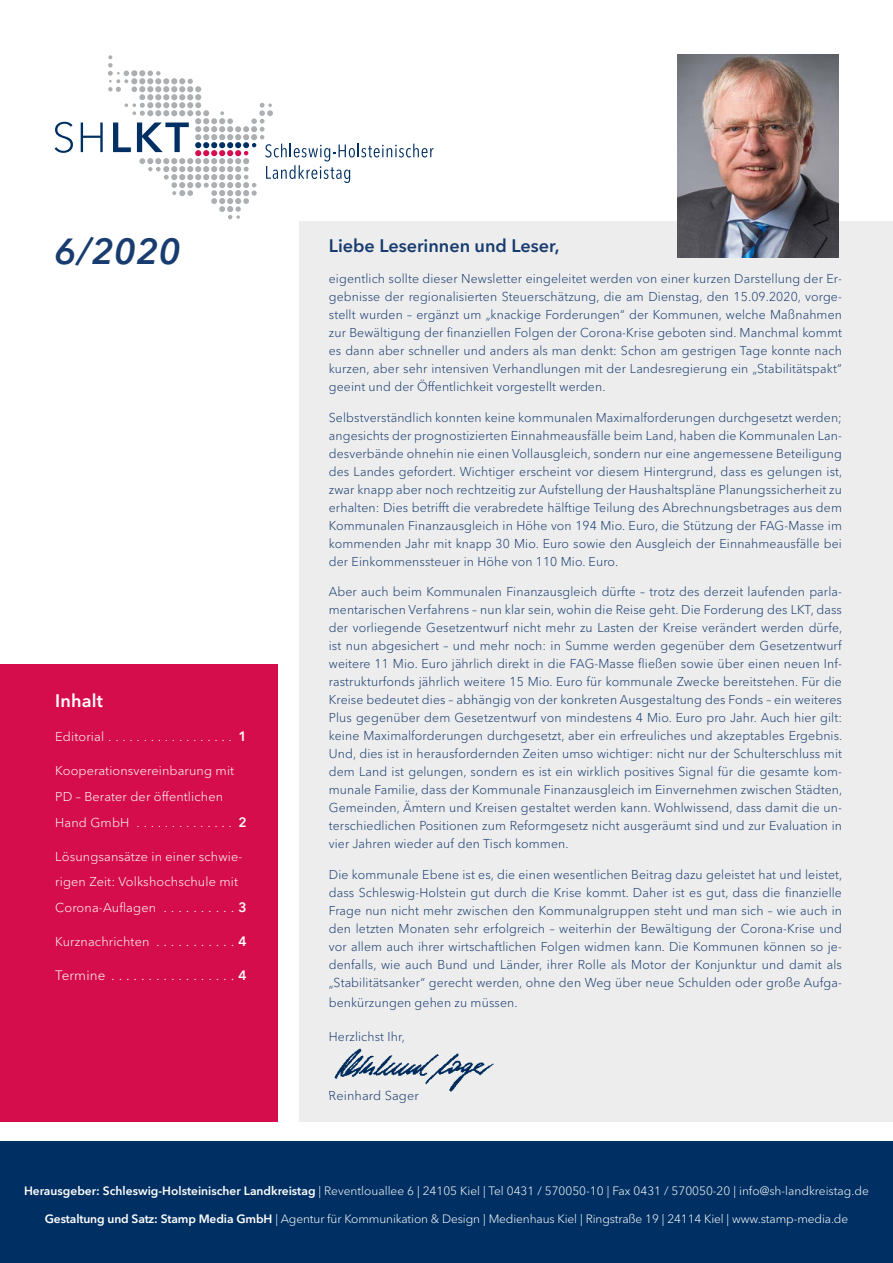
<style>
.page{position:relative;width:893px;height:1263px;background:#fff}
.page>*{position:absolute;margin:0;border:0;box-sizing:border-box;transform-origin:0 0}
.t1{font:italic 600 36px "Avenir Next LT Pro";color:#183c6f}
.t2{font:600 18px "Avenir Next LT Pro";color:#183c6f}
.t3{font:600 18px "Avenir Next LT Pro";letter-spacing:.01em;color:#fff}
.t4{font:300 14.25px "Avenir Next LT Pro";color:#fff}
.t5{font:300 13.5px "Avenir Next LT Pro";color:#fff}
.t6{font:300 12.75px/18px "Avenir Next LT Pro";letter-spacing:.01em;color:#183c6f;text-align:justify}
.t7{font:300 12.75px/25.5px "Avenir Next LT Pro";letter-spacing:.01em;color:#fff}
.t8{font:300 12px "Avenir Next LT Pro";letter-spacing:-.01em;color:#fff}
.s1{font-size:12.75px}
.s2{font-weight:600}
.s3{font-size:14.25px}
.s4{font-weight:600;font-size:13.5px}
.s5{font-size:13.5px}
</style>
<div class="page">
<svg style="left:55px;top:55px;width:379px;height:164px"></svg>
<div style="left:0;top:664px;width:278px;height:457px;background:#d60d4d"></div>
<div style="left:0;top:1142px;width:893px;height:121px;background:#003063"></div>
<div style="left:299px;top:221px;width:594px;height:900px;background:#ededed"></div>
<img style="left:677px;top:54px;width:162px;height:204px">
<img style="left:334px;top:1048px;width:160px;height:44px">
<h1 class="t1" style="left:55px;top:229px;width:127px">6/2020</h1>
<h2 class="t2" style="left:329px;top:235px;width:232px">Liebe Leserinnen und Leser,</h2>
<p class="t6" style="left:329px;top:269px;width:515px">eigentlich sollte dieser Newsletter eingeleitet werden von einer kurzen Darstellung der Er&shy;gebnisse der regionalisierten Steuerschätzung, die am Dienstag, den 15.09.2020, vorge&shy;stellt wurden – ergänzt um „knackige Forderungen“ der Kommunen, welche Maßnahmen zur Bewältigung der finanziellen Folgen der Corona-Krise geboten sind. Manchmal kommt es dann aber schneller und anders als man denkt: Schon am gestrigen Tage konnte nach kurzen, aber sehr intensiven Verhandlungen mit der Landesregierung ein „Stabilitätspakt“ geeint und der Öffentlichkeit vorgestellt werden.</p>
<p class="t6" style="left:329px;top:408px;width:515px">Selbstverständlich konnten keine kommunalen Maximalforderungen durchgesetzt werden; angesichts der prognostizierten Einnahmeausfälle beim Land, haben die Kommunalen Lan&shy;desverbände ohnehin nie einen Vollausgleich, sondern nur eine angemessene Beteiligung des Landes gefordert. Wichtiger erscheint vor diesem Hintergrund, dass es gelungen ist, zwar knapp aber noch rechtzeitig zur Aufstellung der Haushaltspläne Planungssicherheit zu erhalten: Dies betrifft die verabredete hälftige Teilung des Abrechnungsbetrages aus dem Kommunalen Finanzausgleich in Höhe von 194 Mio. Euro, die Stützung der FAG-Masse im kommenden Jahr mit knapp 30 Mio. Euro sowie den Ausgleich der Einnahmeausfälle bei der Einkommenssteuer in Höhe von 110 Mio. Euro.</p>
<p class="t6" style="left:329px;top:583px;width:515px;text-align:left">Aber auch beim Kommunalen Finanzausgleich dürfte – trotz des derzeit laufenden parla&shy;mentarischen Verfahrens – nun klar sein, wohin die Reise geht. Die Forderung des LKT, dass der vorliegende Gesetzentwurf nicht mehr zu Lasten der Kreise verändert werden dürfe, ist nun abgesichert – und mehr noch: in Summe werden gegenüber dem Gesetzentwurf weitere 11 Mio. Euro jährlich direkt in die FAG-Masse fließen sowie über einen neuen Inf&shy;rastrukturfonds jährlich weitere 15 Mio. Euro für kommunale Zwecke bereitstehen. Für die Kreise bedeutet dies – abhängig von der konkreten Ausgestaltung des Fonds – ein weiteres Plus gegenüber dem Gesetzentwurf von mindestens 4 Mio. Euro pro Jahr. Auch hier gilt: keine Maximalforderungen durchgesetzt, aber ein erfreuliches und akzeptables Ergebnis.<br>Und, dies ist in herausfordernden Zeiten umso wichtiger: nicht nur der Schulterschluss mit dem Land ist gelungen, sondern es ist ein wirklich positives Signal für die gesamte kom&shy;munale Familie, dass der Kommunale Finanzausgleich im Einvernehmen zwischen Städten, Gemeinden, Ämtern und Kreisen gestaltet werden kann. Wohlwissend, dass damit die un&shy;terschiedlichen Positionen zum Reformgesetz nicht ausgeräumt sind und zur Evaluation in vier Jahren wieder auf den Tisch kommen.</p>
<p class="t6" style="left:329px;top:866px;width:515px">Die kommunale Ebene ist es, die einen wesentlichen Beitrag dazu geleistet hat und leistet, dass Schleswig-Holstein gut durch die Krise kommt. Daher ist es gut, dass die finanzielle Frage nun nicht mehr zwischen den Kommunalgruppen steht und man sich – wie auch in den letzten Monaten sehr erfolgreich – weiterhin der Bewältigung der Corona-Krise und vor allem auch ihrer wirtschaftlichen Folgen widmen kann. Die Kommunen können so je&shy;denfalls, wie auch Bund und Länder, ihrer Rolle als Motor der Konjunktur und damit als „Stabilitätsanker“ gerecht werden, ohne den Weg über neue Schulden oder große Aufga-</p>
<p class="t6" style="left:329px;top:993px;width:188px">benkürzungen gehen zu müssen.</p>
<p class="t6" style="left:329px;top:1028px;width:78px">Herzlichst Ihr,</p>
<h2 class="t3" style="left:55px;top:690px;width:49px">Inhalt</h2>
<p class="t5" style="left:55px;top:729px;width:193px"><span class="s1">Editorial</span> . . . . . . . . . . . . . . . . . <span class="s2">1</span></p>
<p class="t7" style="left:55px;top:758px;width:180px">Kooperationsvereinbarung mit<br>PD – Berater der öffentlichen</p>
<p class="t5" style="left:55px;top:814px;width:193px"><span class="s1">Hand GmbH</span> . . . . . . . . . . . . . <span class="s2">2</span></p>
<p class="t7" style="left:55px;top:843px;width:193px">Lösungsansätze in einer schwie&shy;rigen Zeit: Volkshochschule mit<br>Corona-Auflagen <span class="s3">. . . . . . . . .</span> <span class="s4">3</span></p>
<p class="t7" style="left:55px;top:928px;width:193px">Kurznachrichten <span class="s3">. . . . . . . . . .</span> <span class="s4">4</span></p>
<p class="t4" style="left:55px;top:966px;width:193px"><span class="s5">Termine</span> . . . . . . . . . . . . . . . . <span class="s4">4</span></p>
<p class="t6" style="left:329px;top:1086px;width:92px">Reinhard Sager</p>
<p class="t8" style="left:24px;top:1184px;width:846px"><span class="s2">Herausgeber: Schleswig-Holsteinischer Landkreistag</span> | Reventlouallee 6 | 24105 Kiel | Tel 0431 / 570050-10 | Fax 0431 / 570050-20 | info@sh-landkreistag.de</p>
<p class="t8" style="left:45px;top:1212px;width:805px"><span class="s2">Gestaltung und Satz: Stamp Media GmbH</span> | Agentur für Kommunikation &amp; Design | Medienhaus Kiel | Ringstraße 19 | 24114 Kiel | www.stamp-media.de</p>
</div>
